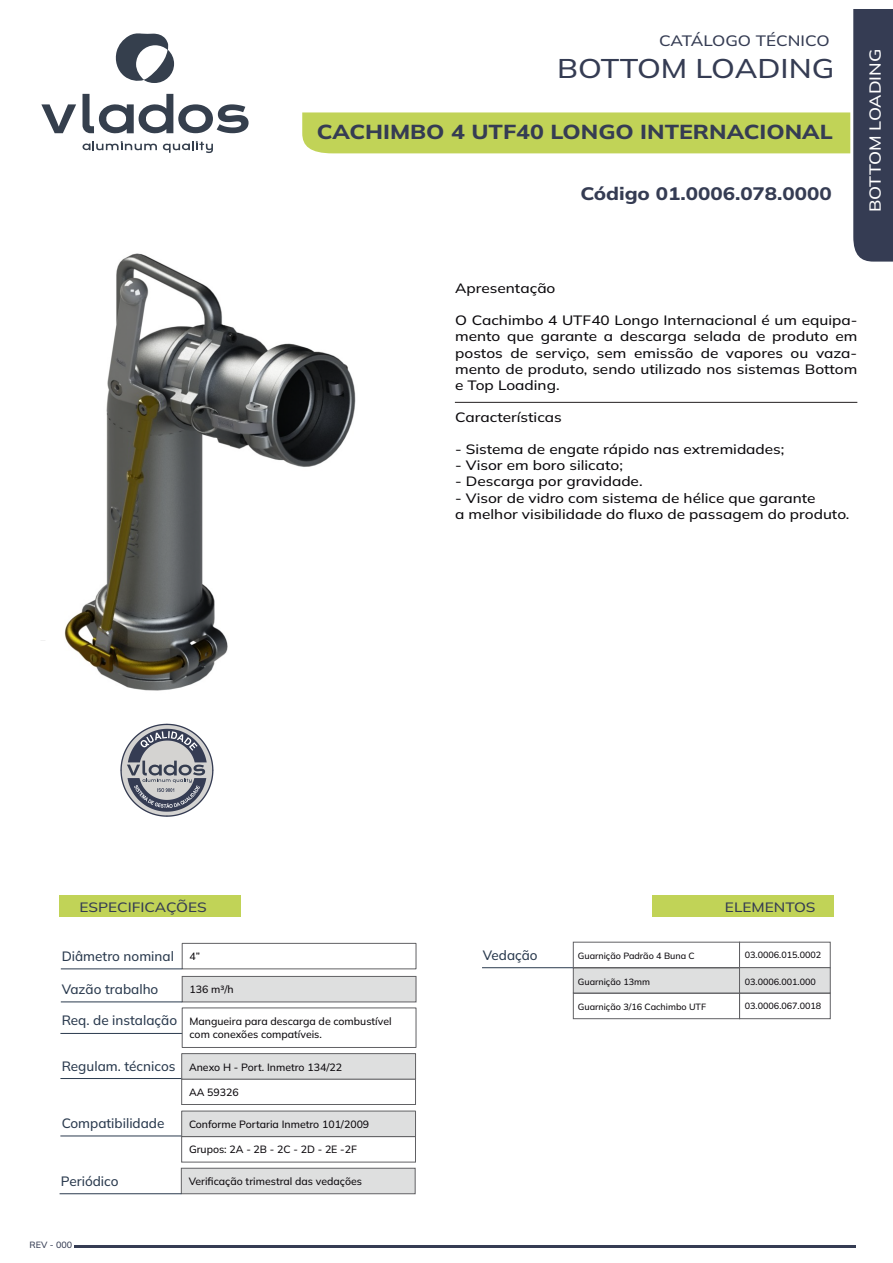
<style>
.page{position:relative;width:893px;height:1263px;background:#fff}
.page>*{position:absolute;margin:0;border:0;box-sizing:border-box;transform-origin:0 0}
.t1{font:500 27px "Mulish";color:#353c53;scale:1.14 1}
.t2{font:800 20.25px "Mulish";color:#353c53;scale:1.14 1}
.t3{font:800 18px "Mulish";color:#353c53;scale:1.14 1}
.t4{font:500 15.9px "Mulish";color:#fff;scale:1.14 1}
.t5{font:500 15px "Mulish";color:#353c53;scale:1.14 1}
.t6{font:500 13.5px/16.2px "Mulish";color:#0b090c;text-align:justify;scale:1.14 1}
.t7{font:500 13.5px "Mulish";color:#2a3a4e}
.t8{font:500 13.5px "Mulish";color:#353c53;scale:1.14 1}
.t9{font:500 10.5px/12.6px "Mulish";color:#0c090d}
.t10{font:500 9px "Mulish";color:#0c090d}
.t11{font:500 9px "Mulish";color:#353c53}
.s1{font-size:10.5px;color:#0c090d}
.s2{font-size:13.5px;color:#2a3a4e}
</style>
<div class="page">
<img style="left:41px;top:253px;width:315px;height:438px">
<svg style="left:302px;top:9px;width:591px;height:253px"></svg>
<hr style="left:75px;top:1246px;width:781px;height:2px;background:#353c53">
<svg style="left:115px;top:33px;width:59px;height:50px"></svg>
<svg style="left:83px;top:141px;width:74px;height:9px"></svg>
<svg style="left:163px;top:141px;width:50px;height:12px"></svg>
<svg style="left:41px;top:104px;width:35px;height:29px"></svg>
<svg style="left:83px;top:94px;width:166px;height:40px"></svg>
<svg style="left:120px;top:724px;width:93px;height:93px"></svg>
<div style="left:573px;top:967px;width:167px;height:26px;background:#dedfdf"></div>
<div style="left:181px;top:1168px;width:234px;height:26px;background:#dedfdf;border:1px solid #616164"></div>
<div style="left:181px;top:1079px;width:235px;height:26px;border:1px solid #616164"></div>
<div style="left:182px;top:976px;width:234px;height:26px;background:#dedfdf;border:1px solid #616164"></div>
<div style="left:182px;top:1008px;width:234px;height:40px;border:1px solid #616164"></div>
<div style="left:652px;top:896px;width:181px;height:21px;background:#c1d357"></div>
<div style="left:60px;top:896px;width:181px;height:21px;background:#c1d357"></div>
<div style="left:182px;top:943px;width:234px;height:26px;border:1px solid #616164"></div>
<div style="left:182px;top:1053px;width:234px;height:26px;background:#dedfdf;border:1px solid #616164"></div>
<div style="left:573px;top:942px;width:167px;height:26px;border:1px solid #616164"></div>
<div style="left:739px;top:942px;width:91px;height:26px;border:1px solid #616164"></div>
<div style="left:739px;top:967px;width:91px;height:26px;background:#dedfdf;border:1px solid #616164"></div>
<div style="left:181px;top:1111px;width:235px;height:26px;background:#dedfdf;border:1px solid #616164"></div>
<div style="left:573px;top:993px;width:167px;height:26px;border:1px solid #616164"></div>
<div style="left:739px;top:993px;width:91px;height:26px;border:1px solid #616164"></div>
<hr style="left:455px;top:402px;width:402px;height:1px;background:#231f20">
<p class="t5" style="left:659px;top:30px;width:151px">CATÁLOGO TÉCNICO</p>
<h1 class="t1" style="left:557px;top:50px;width:245px">BOTTOM LOADING</h1>
<h2 class="t2" style="left:317px;top:118px;width:454px">CACHIMBO 4 UTF40 LONGO INTERNACIONAL</h2>
<h3 class="t3" style="left:580px;top:181px;width:222px">Código 01.0006.078.0000</h3>
<p class="t4" style="left:864px;top:212px;width:145px;rotate:-90deg">BOTTOM LOADING</p>
<p class="t6" style="left:455px;top:280px;width:89px">Apresentação</p>
<p class="t6" style="left:455px;top:312px;width:354px">O Cachimbo 4 UTF40 Longo Internacional é um equipa&shy;mento que garante a descarga selada de produto em postos de serviço, sem emissão de vapores ou vaza&shy;mento de produto, sendo utilizado nos sistemas Bottom e Top Loading.</p>
<p class="t6" style="left:455px;top:408px;width:95px">Características</p>
<p class="t6" style="left:455px;top:441px;width:290px">- Sistema de engate rápido nas extremidades;</p>
<p class="t6" style="left:455px;top:457px;width:149px">- Visor em boro silicato;</p>
<p class="t6" style="left:455px;top:473px;width:166px">- Descarga por gravidade.</p>
<p class="t6" style="left:455px;top:489px;width:347px">- Visor de vidro com sistema de hélice que garante<br>a melhor visibilidade do fluxo de passagem do produto.</p>
<p class="t8" style="left:80px;top:898px;width:113px">ESPECIFICAÇÕES</p>
<p class="t8" style="left:725px;top:898px;width:81px">ELEMENTOS</p>
<p class="t7" style="left:62px;top:947px;width:140px">Diâmetro nominal <span class="s1">4”</span></p>
<p class="t7" style="left:62px;top:980px;width:98px">Vazão trabalho</p>
<p class="t9" style="left:190px;top:983px;width:46px">136 m³/h</p>
<p class="t7" style="left:483px;top:945px;width:56px">Vedação</p>
<p class="t10" style="left:578px;top:949px;width:118px">Guarnição Padrão 4 Buna C</p>
<p class="t10" style="left:745px;top:949px;width:78px">03.0006.015.0002</p>
<p class="t10" style="left:578px;top:975px;width:74px">Guarnição 13mm</p>
<p class="t10" style="left:745px;top:975px;width:73px">03.0006.001.000</p>
<p class="t9" style="left:190px;top:1015px;width:204px;text-indent:-128px"><span class="s2">Req. de instalação</span> Mangueira para descarga de combustível com conexões compatíveis.</p>
<p class="t7" style="left:62px;top:1056px;width:115px">Regulam. técnicos</p>
<p class="t7" style="left:62px;top:1114px;width:104px">Compatibilidade</p>
<p class="t9" style="left:189px;top:1060px;width:154px">Anexo H - Port. Inmetro 134/22</p>
<p class="t9" style="left:189px;top:1086px;width:51px">AA 59326</p>
<p class="t9" style="left:189px;top:1118px;width:182px">Conforme Portaria Inmetro 101/2009</p>
<p class="t9" style="left:189px;top:1143px;width:170px">Grupos: 2A - 2B - 2C - 2D - 2E -2F</p>
<p class="t7" style="left:61px;top:1172px;width:59px">Periódico</p>
<p class="t9" style="left:189px;top:1175px;width:175px">Verificação trimestral das vedações</p>
<p class="t11" style="left:30px;top:1239px;width:44px">REV - 000</p>
<p class="t10" style="left:578px;top:1000px;width:130px">Guarnição 3/16 Cachimbo UTF</p>
<p class="t10" style="left:745px;top:1000px;width:78px">03.0006.067.0018</p>
</div>
